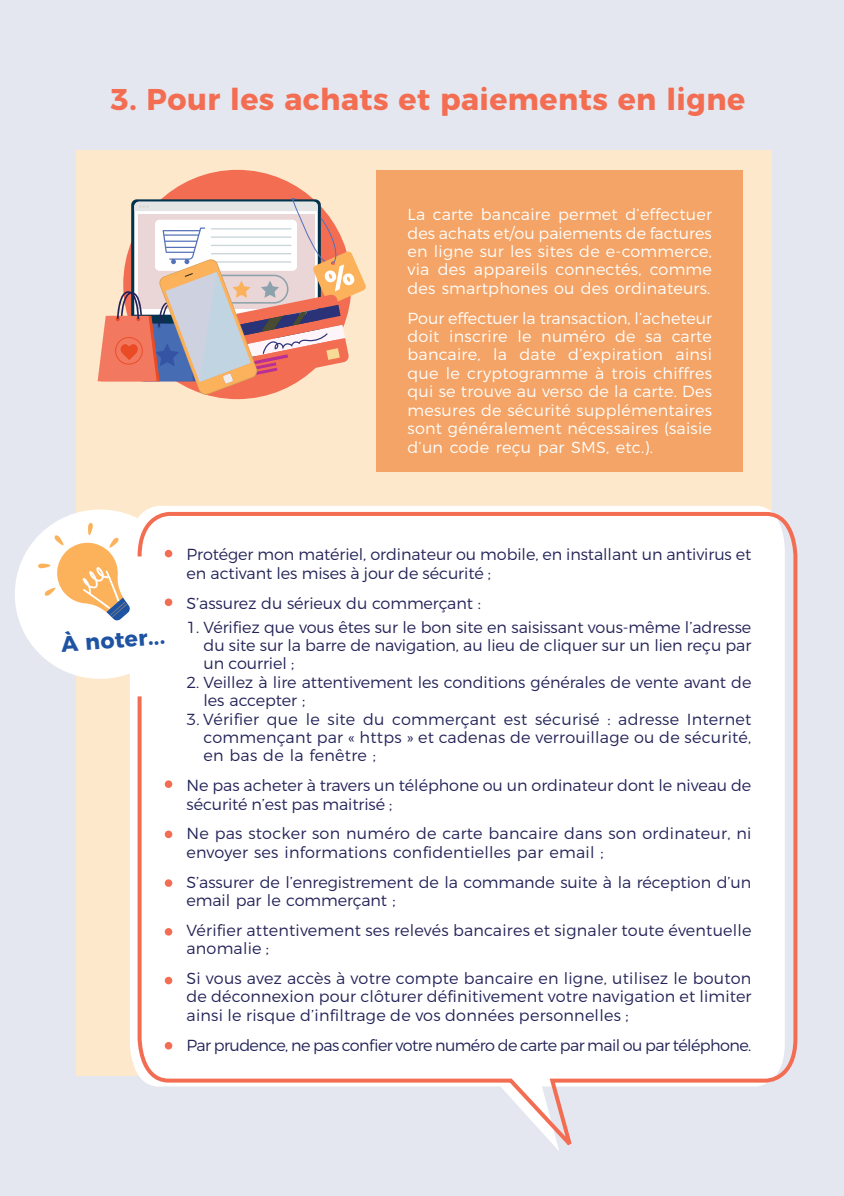
<style>
.page{position:relative;width:844px;height:1196px;background:#fff}
.page>*{position:absolute;margin:0;border:0;box-sizing:border-box;transform-origin:0 0}
.t1{font:700 30px "Montserrat";letter-spacing:.015em;color:#f36d52}
.t2{font:700 22px "Montserrat";color:#1e53a4}
.t3{font:300 16px/18.4px "Montserrat";letter-spacing:-.005em;color:#232358}
.t4{font:300 16px/18.4px "Montserrat";letter-spacing:.015em;color:#fff;text-align:justify}
.t5{font:300 16px/18.4px "Montserrat";letter-spacing:.015em;color:#232358}
.t6{font:300 16px "Montserrat";letter-spacing:-.035em;color:#232358}
</style>
<div class="page">
<div style="left:0;top:0;width:844px;height:1195px;background:#e4e7ef"></div>
<div style="left:77px;top:150px;width:695px;height:925px;background:#fde8cc"></div>
<div style="left:15px;top:509px;width:170px;height:169px;background:#fff;border-radius:50%"></div>
<svg style="left:136px;top:510px;width:662px;height:641px;background:#fbf9f9"></svg>
<div style="left:165px;top:780px;width:7px;height:7px;background:#f36d52;border-radius:50%"></div>
<div style="left:165px;top:549px;width:7px;height:8px;background:#f36d52;border-radius:50%"></div>
<div style="left:165px;top:598px;width:7px;height:8px;background:#f36d52;border-radius:50%"></div>
<div style="left:165px;top:830px;width:7px;height:8px;background:#f36d52;border-radius:50%"></div>
<div style="left:165px;top:879px;width:7px;height:7px;background:#f36d52;border-radius:50%"></div>
<div style="left:165px;top:927px;width:7px;height:8px;background:#f36d52;border-radius:50%"></div>
<div style="left:165px;top:976px;width:7px;height:8px;background:#f36d52;border-radius:50%"></div>
<div style="left:165px;top:1041px;width:7px;height:8px;background:#f36d52;border-radius:50%"></div>
<div style="left:123px;top:170px;width:228px;height:229px;background:#f36d52;border-radius:50%"></div>
<div style="left:376px;top:170px;width:367px;height:301px;background:#f4a466"></div>
<svg style="left:38px;top:522px;width:92px;height:98px"></svg>
<svg style="left:98px;top:198px;width:268px;height:197px"></svg>
<h1 class="t1" style="left:110px;top:74px;width:636px">3. Pour les achats et paiements en ligne</h1>
<p class="t4" style="left:407px;top:204px;width:306px">La carte bancaire permet d’effectuer des achats et/ou paiements de factures en ligne sur les sites de e-commerce, via des appareils connectés, comme des smartphones ou des ordinateurs.</p>
<p class="t4" style="left:407px;top:307px;width:306px">Pour effectuer la transaction, l’acheteur doit inscrire le numéro de sa carte bancaire, la date d’expiration ainsi que le cryptogramme à trois chiffres qui se trouve au verso de la carte. Des mesures de sécurité supplémentaires sont généralement nécessaires (saisie d’un code reçu par SMS, etc.).</p>
<h2 class="t2" style="left:60px;top:626px;width:105px;rotate:-5deg">À noter...</h2>
<p class="t3" style="left:186px;top:544px;width:566px">Protéger mon matériel, ordinateur ou mobile, en installant un antivirus et en activant les mises à jour de sécurité ;</p>
<p class="t3" style="left:186px;top:592px;width:296px">S’assurez du sérieux du commerçant :</p>
<p class="t3" style="left:203px;top:616px;width:549px;text-align:justify;text-indent:-17px">1. Vérifiez que vous êtes sur le bon site en saisissant vous-même l’adresse du site sur la barre de navigation, au lieu de cliquer sur un lien reçu par un courriel ;</p>
<p class="t3" style="left:203px;top:671px;width:549px;text-indent:-17px">2. Veillez à lire attentivement les conditions générales de vente avant de les accepter ;</p>
<p class="t3" style="left:203px;top:708px;width:549px;text-align:justify;text-indent:-17px">3. Vérifier que le site du commerçant est sécurisé : adresse Internet commençant par « https » et cadenas de verrouillage ou de sécurité, en bas de la fenêtre ;</p>
<p class="t3" style="left:186px;top:774px;width:566px">Ne pas acheter à travers un téléphone ou un ordinateur dont le niveau de sécurité n’est pas maitrisé ;</p>
<p class="t5" style="left:186px;top:823px;width:566px">Ne pas stocker son numéro de carte bancaire dans son ordinateur, ni envoyer ses informations confidentielles par email ;</p>
<p class="t3" style="left:186px;top:871px;width:566px">S’assurer de l’enregistrement de la commande suite à la réception d’un email par le commerçant ;</p>
<p class="t5" style="left:186px;top:919px;width:566px">Vérifier attentivement ses relevés bancaires et signaler toute éventuelle anomalie ;</p>
<p class="t3" style="left:186px;top:967px;width:566px;text-align:justify">Si vous avez accès à votre compte bancaire en ligne, utilisez le bouton de déconnexion pour clôturer définitivement votre navigation et limiter ainsi le risque d’infiltrage de vos données personnelles ;</p>
<p class="t6" style="left:186px;top:1032px;width:566px">Par prudence, ne pas confier votre numéro de carte par mail ou par téléphone.</p>
</div>
